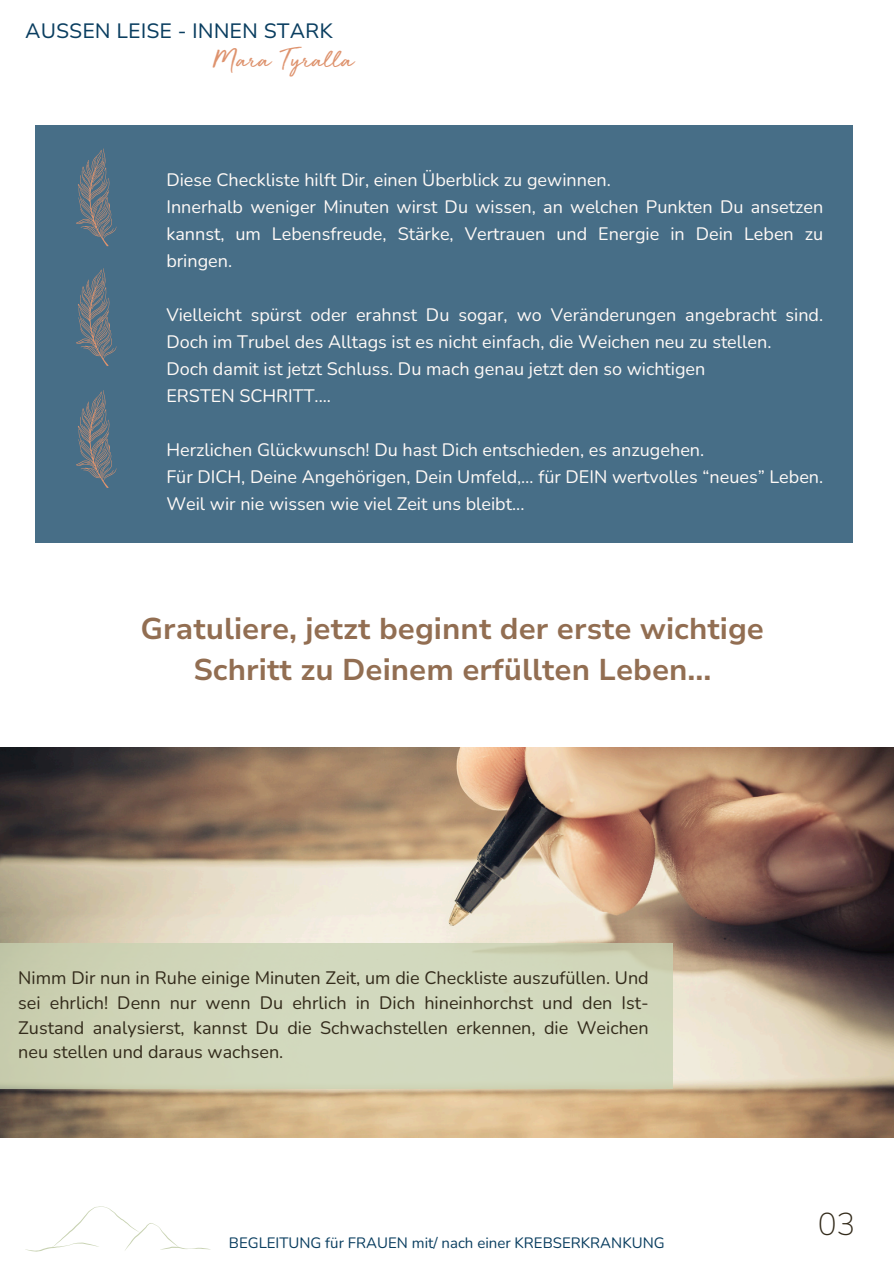
<style>
.page{position:relative;width:894px;height:1264px;background:#fff}
.page>*{position:absolute;margin:0;border:0;box-sizing:border-box;transform-origin:0 0}
.t1{font:200 31.5px "Nunito";color:#332b1b}
.t2{font:700 30px/41.7px "Nunito Sans 10 pt";color:#926e52;text-align:center}
.t3{font:27.9px "Golden Plains";color:#de936e}
.t4{font:20.7px "Nunito Sans 10 pt";color:#0a3e60}
.t5{font:18px/27px "Nunito";color:#fffaf7}
.t6{font:18px/24.8px "Nunito";color:#332b1b;text-align:justify}
.t7{font:15px "Nunito";color:#0a3e60}
</style>
<div class="page">
<div style="left:35px;top:125px;width:817px;height:418px;background:#476e87"></div>
<img style="left:0;top:747px;width:893px;height:390px">
<div style="left:0;top:942px;width:672px;height:146px;background:linear-gradient(to right,#ccd1b4,#d3dabf)"></div>
<svg style="left:76px;top:148px;width:40px;height:98px"></svg>
<svg style="left:76px;top:268px;width:40px;height:98px"></svg>
<svg style="left:76px;top:390px;width:40px;height:98px"></svg>
<svg style="left:25px;top:1206px;width:185px;height:46px"></svg>
<h4 class="t4" style="left:25px;top:17px;width:309px">AUSSEN LEISE - INNEN STARK</h4>
<h1 class="t3" style="left:213px;top:45px;width:142px">Mara Tyralla</h1>
<h3 class="t5" style="left:166px;top:166px;width:658px">Diese Checkliste hilft Dir, einen Überblick zu gewinnen.<br>Innerhalb weniger Minuten wirst Du wissen, an welchen Punkten Du ansetzen kannst, um Lebensfreude, Stärke, Vertrauen und Energie in Dein Leben zu bringen.</h3>
<h2 class="t5" style="left:166px;top:301px;width:658px">Vielleicht spürst oder erahnst Du sogar, wo Veränderungen angebracht sind.<br>Doch im Trubel des Alltags ist es nicht einfach, die Weichen neu zu stellen.<br>Doch damit ist jetzt Schluss. Du mach genau jetzt den so wichtigen<br>ERSTEN SCHRITT....</h2>
<p class="t5" style="left:166px;top:436px;width:658px">Herzlichen Glückwunsch! Du hast Dich entschieden, es anzugehen.<br>Für DICH, Deine Angehörigen, Dein Umfeld,… für DEIN wertvolles “neues” Leben.<br>Weil wir nie wissen wie viel Zeit uns bleibt...</p>
<h4 class="t2" style="left:140px;top:608px;width:625px">Gratuliere, jetzt beginnt der erste wichtige<br>Schritt zu Deinem erfüllten Leben...</h4>
<p class="t6" style="left:18px;top:965px;width:631px">Nimm Dir nun in Ruhe einige Minuten Zeit, um die Checkliste auszufüllen. Und sei ehrlich! Denn nur wenn Du ehrlich in Dich hineinhorchst und den Ist-Zustand analysierst, kannst Du die Schwachstellen erkennen, die Weichen neu stellen und daraus wachsen.</p>
<p class="t7" style="left:229px;top:1232px;width:437px">BEGLEITUNG für FRAUEN mit/ nach einer KREBSERKRANKUNG</p>
<h4 class="t1" style="left:817px;top:1203px;width:39px">03</h4>
</div>
